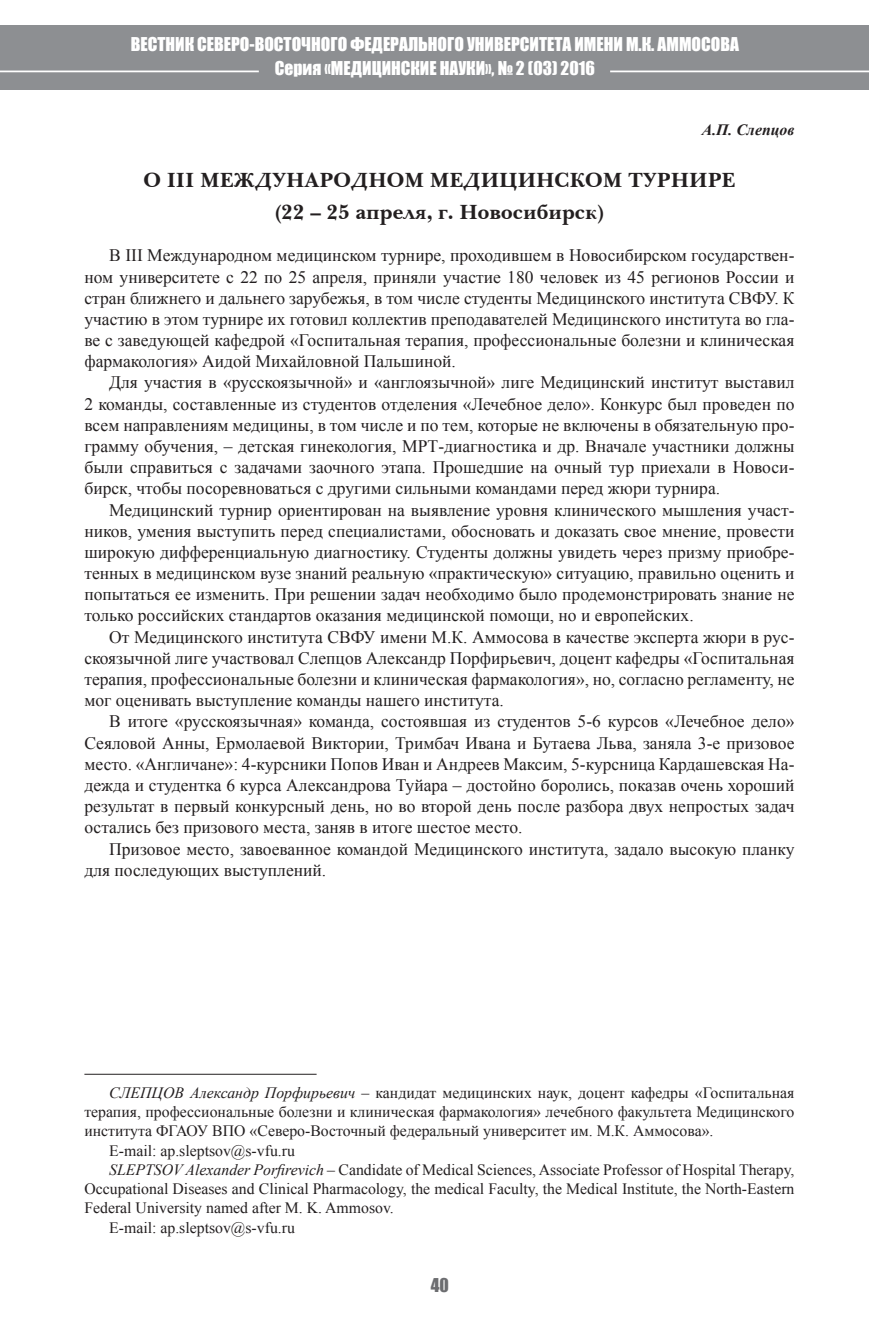
<style>
.page{position:relative;width:869px;height:1340px;background:#fff}
.page>*{position:absolute;margin:0;border:0;box-sizing:border-box;transform-origin:0 0}
.Стиль_абзаца_2{font:700 21px "Baskerville BT";color:#231f20}
.t1{font:17.5px/21.2px "Times New Roman";color:#231f20;text-align:justify}
.t2{font:17.5px/24.5px "Impact";color:#fff;text-align:center}
.t3{font:17.5px "Impact";color:#6c6d70}
.msonormalbullet2gifb{font:15.75px/19.2px "Times New Roman";color:#231f20;text-align:justify}
.Стиль_абзаца_1{font:italic 700 15.75px "Times New Roman";color:#231f20}
.s1{font-style:italic}
</style>
<div class="page">
<div style="left:0;top:25px;width:868px;height:64px;background:#8d8f92"></div>
<hr style="left:0;top:71px;width:259px;height:1px;background:#fff">
<hr style="left:610px;top:71px;width:258px;height:1px;background:#fff">
<hr style="left:84px;top:1073px;width:232px;height:1px;background:#231f20">
<p class="t2" style="left:131px;top:31px;width:609px">ВЕСТНИК СЕВЕРО-ВОСТОЧНОГО ФЕДЕРАЛЬНОГО УНИВЕРСИТЕТА ИМЕНИ М.К. АММОСОВА<br>Серия «МЕДИЦИНСКИЕ НАУКИ», № 2 (03) 2016</p>
<p class="Стиль_абзаца_1" style="left:701px;top:118px;width:94px">А.П. Слепцов</p>
<p class="Стиль_абзаца_2" style="left:143px;top:166px;width:593px">О III МЕЖДУНАРОДНОМ МЕДИЦИНСКОМ ТУРНИРЕ</p>
<p class="Стиль_абзаца_2" style="left:274px;top:197px;width:331px">(22 – 25 апреля, г. Новосибирск)</p>
<p class="t1" style="left:84px;top:244px;width:711px;text-indent:25px">В III Международном медицинском турнире, проходившем в Новосибирском государствен&shy;ном университете с 22 по 25 апреля, приняли участие 180 человек из 45 регионов России и стран ближнего и дальнего зарубежья, в том числе студенты Медицинского института СВФУ. К участию в этом турнире их готовил коллектив преподавателей Медицинского института во гла&shy;ве с заведующей кафедрой «Госпитальная терапия, профессиональные болезни и клиническая фармакология» Аидой Михайловной Пальшиной.</p>
<p class="t1" style="left:84px;top:372px;width:711px;text-indent:25px">Для участия в «русскоязычной» и «англоязычной» лиге Медицинский институт выставил 2 команды, составленные из студентов отделения «Лечебное дело». Конкурс был проведен по всем направлениям медицины, в том числе и по тем, которые не включены в обязательную про&shy;грамму обучения, – детская гинекология, МРТ-диагностика и др. Вначале участники должны были справиться с задачами заочного этапа. Прошедшие на очный тур приехали в Новоси&shy;бирск, чтобы посоревноваться с другими сильными командами перед жюри турнира.</p>
<p class="t1" style="left:84px;top:499px;width:711px;text-indent:25px">Медицинский турнир ориентирован на выявление уровня клинического мышления участ&shy;ников, умения выступить перед специалистами, обосновать и доказать свое мнение, провести широкую дифференциальную диагностику. Студенты должны увидеть через призму приобре&shy;тенных в медицинском вузе знаний реальную «практическую» ситуацию, правильно оценить и попытаться ее изменить. При решении задач необходимо было продемонстрировать знание не только российских стандартов оказания медицинской помощи, но и европейских.</p>
<p class="t1" style="left:84px;top:626px;width:711px;text-indent:25px">От Медицинского института СВФУ имени М.К. Аммосова в качестве эксперта жюри в рус&shy;скоязычной лиге участвовал Слепцов Александр Порфирьевич, доцент кафедры «Госпитальная терапия, профессиональные болезни и клиническая фармакология», но, согласно регламенту, не мог оценивать выступление команды нашего института.</p>
<p class="t1" style="left:84px;top:710px;width:711px;text-indent:25px">В итоге «русскоязычная» команда, состоявшая из студентов 5-6 курсов «Лечебное дело» Сеяловой Анны, Ермолаевой Виктории, Тримбач Ивана и Бутаева Льва, заняла 3-е призовое место. «Англичане»: 4-курсники Попов Иван и Андреев Максим, 5-курсница Кардашевская На&shy;дежда и студентка 6 курса Александрова Туйара – достойно боролись, показав очень хороший результат в первый конкурсный день, но во второй день после разбора двух непростых задач остались без призового места, заняв в итоге шестое место.</p>
<p class="t1" style="left:84px;top:837px;width:711px;text-indent:25px">Призовое место, завоеванное командой Медицинского института, задало высокую планку для последующих выступлений.</p>
<p class="msonormalbullet2gifb" style="left:84px;top:1082px;width:711px;text-indent:25px"><span class="s1">СЛЕПЦОВ Александр Порфирьевич</span> – кандидат медицинских наук, доцент кафедры «Госпитальная терапия, профессиональные болезни и клиническая фармакология» лечебного факультета Медицинского института ФГАОУ ВПО «Северо-Восточный федеральный университет им. М.К. Аммосова».</p>
<p class="msonormalbullet2gifb" style="left:109px;top:1140px;width:187px">E-mail: ap.sleptsov@s-vfu.ru</p>
<p class="msonormalbullet2gifb" style="left:84px;top:1159px;width:711px;text-indent:25px"><span class="s1">SLEPTSOV Alexander Porfirevich</span> – Candidate of Medical Sciences, Associate Professor of Hospital Therapy, Occupational Diseases and Clinical Pharmacology, the medical Faculty, the Medical Institute, the North-Eastern Federal University named after M. K. Ammosov.</p>
<p class="msonormalbullet2gifb" style="left:109px;top:1217px;width:187px">E-mail: ap.sleptsov@s-vfu.ru</p>
<p class="t3" style="left:430px;top:1271px;width:20px">40</p>
</div>
